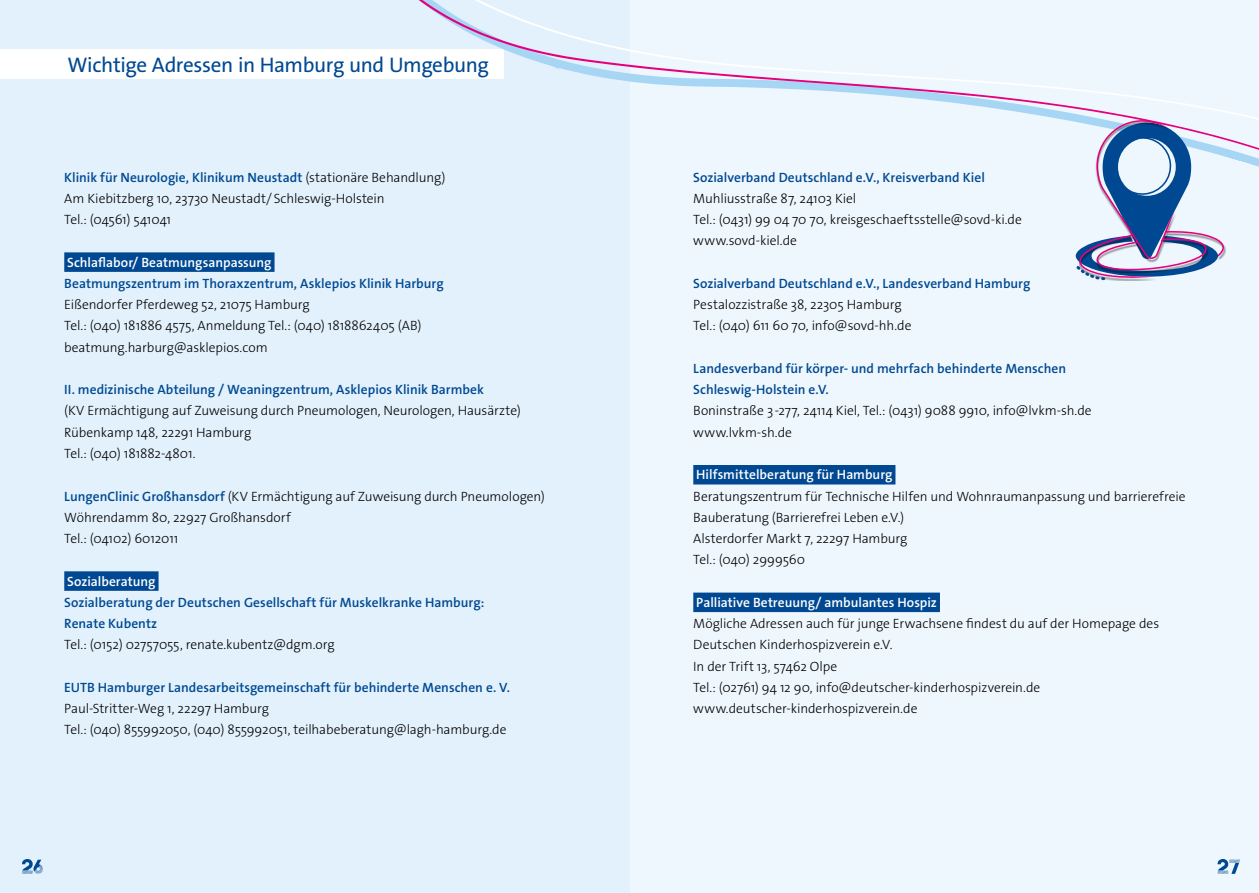
<style>
.page{position:relative;width:1259px;height:893px;background:#fff}
.page>*{position:absolute;margin:0;border:0;box-sizing:border-box;transform-origin:0 0}
.t1{font:21.15px "The Sans Os F";letter-spacing:-.02em;color:#004992}
.t2{font:300 13.5px/21.3px "The Sans Os F";letter-spacing:-.005em;color:#000}
.t3{font:600 13.5px/21.3px "The Sans Os F";color:#004992}
.t4{font:600 13.5px "The Sans Os F";letter-spacing:-.005em;color:#fff}
.s1{font-weight:600;color:#004992}
</style>
<div class="page">
<div style="left:629px;top:0;width:630px;height:893px;background:#eff7fe"></div>
<div style="left:0;top:0;width:629px;height:893px;background:#e3f1fc"></div>
<div style="left:64px;top:252px;width:210px;height:20px;background:#004992"></div>
<div style="left:64px;top:571px;width:95px;height:20px;background:#004992"></div>
<div style="left:0;top:49px;width:503px;height:30px;background:#fff"></div>
<div style="left:693px;top:465px;width:202px;height:19px;background:#004992"></div>
<div style="left:693px;top:593px;width:247px;height:19px;background:#004992"></div>
<svg style="left:419px;top:0;width:840px;height:392px"></svg>
<svg style="left:1075px;top:120px;width:149px;height:160px"></svg>
<svg style="left:1217px;top:859px;width:23px;height:15px"></svg>
<svg style="left:22px;top:859px;width:21px;height:15px"></svg>
<h1 class="t1" style="left:67px;top:51px;width:423px">Wichtige Adressen in Hamburg und Umgebung</h1>
<p class="t2" style="left:64px;top:166px;width:383px"><span class="s1">Klinik für Neurologie, Klinikum Neustadt</span> (stationäre Behandlung)<br>Am Kiebitzberg 10, 23730 Neustadt/Schleswig-Holstein<br>Tel.: (04561) 541041</p>
<p class="t4" style="left:67px;top:253px;width:206px">Schlaflabor/ Beatmungsanpassung</p>
<p class="t3" style="left:64px;top:273px;width:381px">Beatmungszentrum im Thoraxzentrum, Asklepios Klinik Harburg</p>
<p class="t2" style="left:64px;top:294px;width:359px">Eißendorfer Pferdeweg 52, 21075 Hamburg<br>Tel.: (040) 181886 4575, Anmeldung Tel.: (040) 1818862405 (AB) beatmung.harburg@asklepios.com</p>
<p class="t3" style="left:64px;top:379px;width:421px">II. medizinische Abteilung / Weaningzentrum, Asklepios Klinik Barmbek</p>
<p class="t2" style="left:64px;top:400px;width:458px">(KV Ermächtigung auf Zuweisung durch Pneumologen, Neurologen, Hausärzte)<br>Rübenkamp 148, 22291 Hamburg<br>Tel.: (040) 181882-4801.</p>
<p class="t2" style="left:64px;top:485px;width:482px"><span class="s1">LungenClinic Großhansdorf</span> (KV Ermächtigung auf Zuweisung durch Pneumologen)<br>Wöhrendamm 80, 22927 Großhansdorf<br>Tel.: (04102) 6012011</p>
<p class="t4" style="left:67px;top:572px;width:90px">Sozialberatung</p>
<p class="t3" style="left:64px;top:592px;width:421px">Sozialberatung der Deutschen Gesellschaft für Muskelkranke Hamburg:<br>Renate Kubentz</p>
<p class="t2" style="left:64px;top:634px;width:272px">Tel.: (0152) 02757055, renate.kubentz@dgm.org</p>
<p class="t3" style="left:64px;top:677px;width:447px">EUTB Hamburger Landesarbeitsgemeinschaft für behinderte Menschen e. V.</p>
<p class="t2" style="left:64px;top:698px;width:444px">Paul-Stritter-Weg 1, 22297 Hamburg<br>Tel.: (040) 855992050, (040) 855992051, teilhabeberatung@lagh-hamburg.de</p>
<p class="t3" style="left:693px;top:166px;width:293px">Sozialverband Deutschland e.V., Kreisverband Kiel</p>
<p class="t2" style="left:693px;top:188px;width:330px">Muhliusstraße 87, 24103 Kiel<br>Tel.: (0431) 99 04 70 70, kreisgeschaeftsstelle@sovd-ki.de www.sovd-kiel.de</p>
<p class="t3" style="left:693px;top:273px;width:339px">Sozialverband Deutschland e.V., Landesverband Hamburg</p>
<p class="t2" style="left:693px;top:294px;width:220px">Pestalozzistraße 38, 22305 Hamburg<br>Tel.: (040) 611 60 70, info@sovd-hh.de</p>
<p class="t3" style="left:693px;top:358px;width:374px">Landesverband für körper- und mehrfach behinderte Menschen<br>Schleswig-Holstein e.V.</p>
<p class="t2" style="left:693px;top:400px;width:400px">Boninstraße 3 -277, 24114 Kiel, Tel.: (0431) 9088 9910, info@lvkm-sh.de www.lvkm-sh.de</p>
<p class="t4" style="left:696px;top:466px;width:198px">Hilfsmittelberatung für Hamburg</p>
<p class="t2" style="left:693px;top:485px;width:494px">Beratungszentrum für Technische Hilfen und Wohnraumanpassung und barrierefreie Bauberatung (Barrierefrei Leben e.V.)<br>Alsterdorfer Markt 7, 22297 Hamburg<br>Tel.: (040) 2999560</p>
<p class="t4" style="left:696px;top:594px;width:242px">Palliative Betreuung/ ambulantes Hospiz</p>
<p class="t2" style="left:693px;top:613px;width:467px">Mögliche Adressen auch für junge Erwachsene findest du auf der Homepage des Deutschen Kinderhospizverein e.V.<br>In der Trift 13, 57462 Olpe<br>Tel.: (02761) 94 12 90, info@deutscher-kinderhospizverein.de www.deutscher-kinderhospizverein.de</p>
</div>
